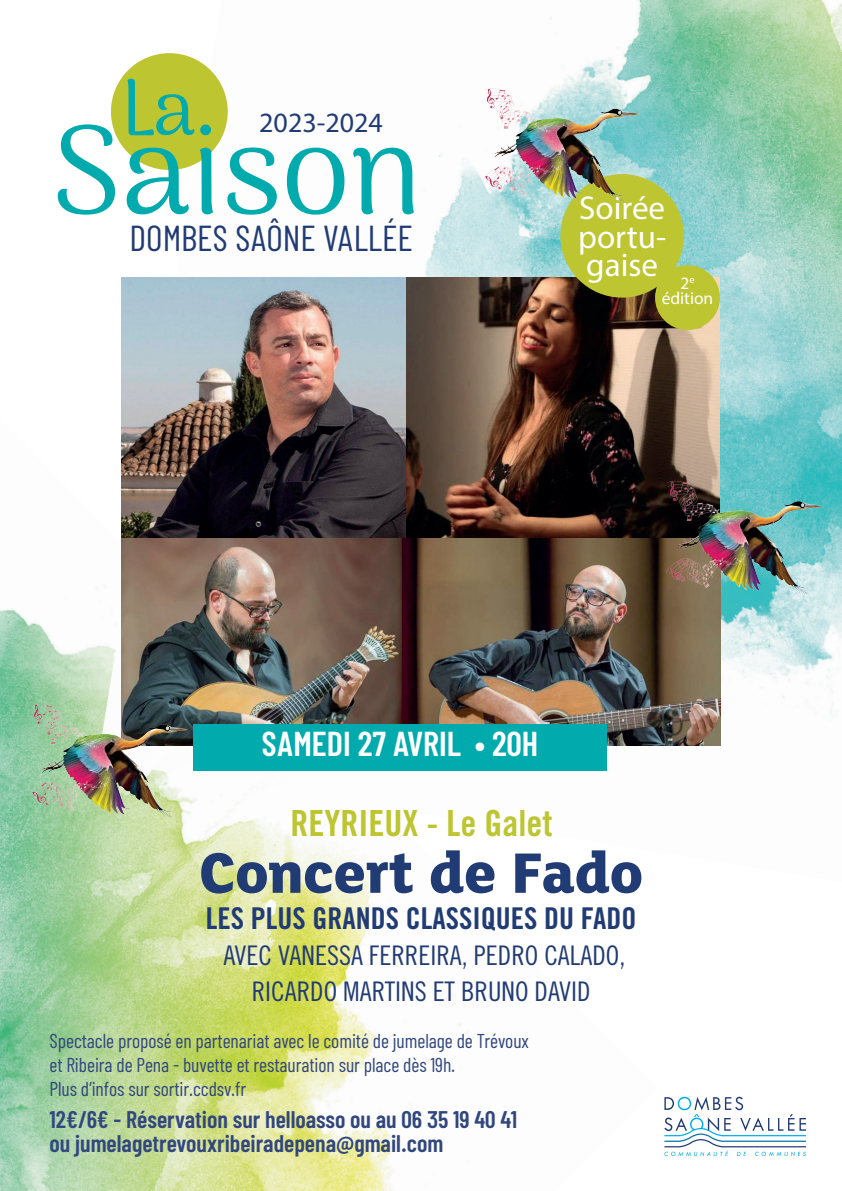
<style>
.page{position:relative;width:842px;height:1191px;background:#fff}
.page>*{position:absolute;margin:0;border:0;box-sizing:border-box;transform-origin:0 0}
.t1{font:800 62px "FS Lola";color:#213b74}
.t2{font:36px "Barlow Condensed";color:#213b74}
.t3{font:36px "Trade Gothic LT Std Bd Cn 20";color:#bdc531}
.t4{font:600 34.5px "Barlow Condensed";color:#fff}
.t5{font:33.1px/28.7px "Myriad Pro";color:#fff;text-align:justify}
.t6{font:30px "Trade Gothic LT Std Bd Cn 20";color:#213b74}
.t7{font:28px "Myriad Pro";color:#213b74}
.t8{font:27px/36px "Trade Gothic LT Std Cn 18";color:#213b74;text-align:center}
.t9{font:600 24px/24px "Barlow Condensed";color:#31477d}
.t10{font:20px/24px "Barlow Condensed";letter-spacing:-.005em;color:#31477d}
.t11{font:17.4px/15.1px "Myriad Pro";color:#fff;text-align:center}
</style>
<div class="page">
<img style="left:0;top:609px;width:468px;height:582px">
<img style="left:98px;top:0;width:744px;height:882px">
<div style="left:111px;top:53px;width:117px;height:117px;background:#bdc531;border-radius:50%"></div>
<svg style="left:58px;top:79px;width:356px;height:136px"></svg>
<img style="left:122px;top:278px;width:285px;height:261px">
<svg style="left:664px;top:1096px;width:142px;height:60px"></svg>
<img style="left:407px;top:277px;width:313px;height:262px">
<img style="left:121px;top:539px;width:600px;height:206px">
<img style="left:636px;top:467px;width:204px;height:171px">
<img style="left:1px;top:690px;width:203px;height:171px">
<div style="left:560px;top:174px;width:124px;height:124px;background:#bdc531;border-radius:50%"></div>
<img style="left:453px;top:85px;width:203px;height:160px">
<div style="left:193px;top:724px;width:414px;height:47px;background:#00aaad"></div>
<div style="left:655px;top:265px;width:65px;height:65px;background:#bdc531;border-radius:50%"></div>
<h3 class="t7" style="left:259px;top:105px;width:125px">2023-2024</h3>
<h2 class="t2" style="left:130px;top:216px;width:285px">DOMBES SAÔNE VALLÉE</h2>
<h3 class="t5" style="left:578px;top:193px;width:90px">Soirée portu&shy;gaise</h3>
<p class="t11" style="left:662px;top:275px;width:53px">2<sup>e </sup>édition</p>
<h3 class="t4" style="left:262px;top:722px;width:278px">SAMEDI 27 AVRIL • 20H</h3>
<h2 class="t3" style="left:291px;top:801px;width:263px">REYRIEUX - Le Galet</h2>
<h1 class="t1" style="left:199px;top:829px;width:445px">Concert de Fado</h1>
<h3 class="t6" style="left:206px;top:900px;width:432px">LES PLUS GRANDS CLASSIQUES DU FADO</h3>
<h3 class="t8" style="left:224px;top:937px;width:403px">AVEC VANESSA FERREIRA, PEDRO CALADO,<br>RICARDO MARTINS ET BRUNO DAVID</h3>
<p class="t10" style="left:49px;top:1027px;width:481px">Spectacle proposé en partenariat avec le comité de jumelage de Trévoux et Ribeira de Pena - buvette et restauration sur place dès 19h.<br>Plus d’infos sur sortir.ccdsv.fr</p>
<p class="t9" style="left:49px;top:1106px;width:469px">12€/6€ - Réservation sur helloasso ou au 06 35 19 40 41 ou jumelagetrevouxribeiradepena@gmail.com</p>
</div>
